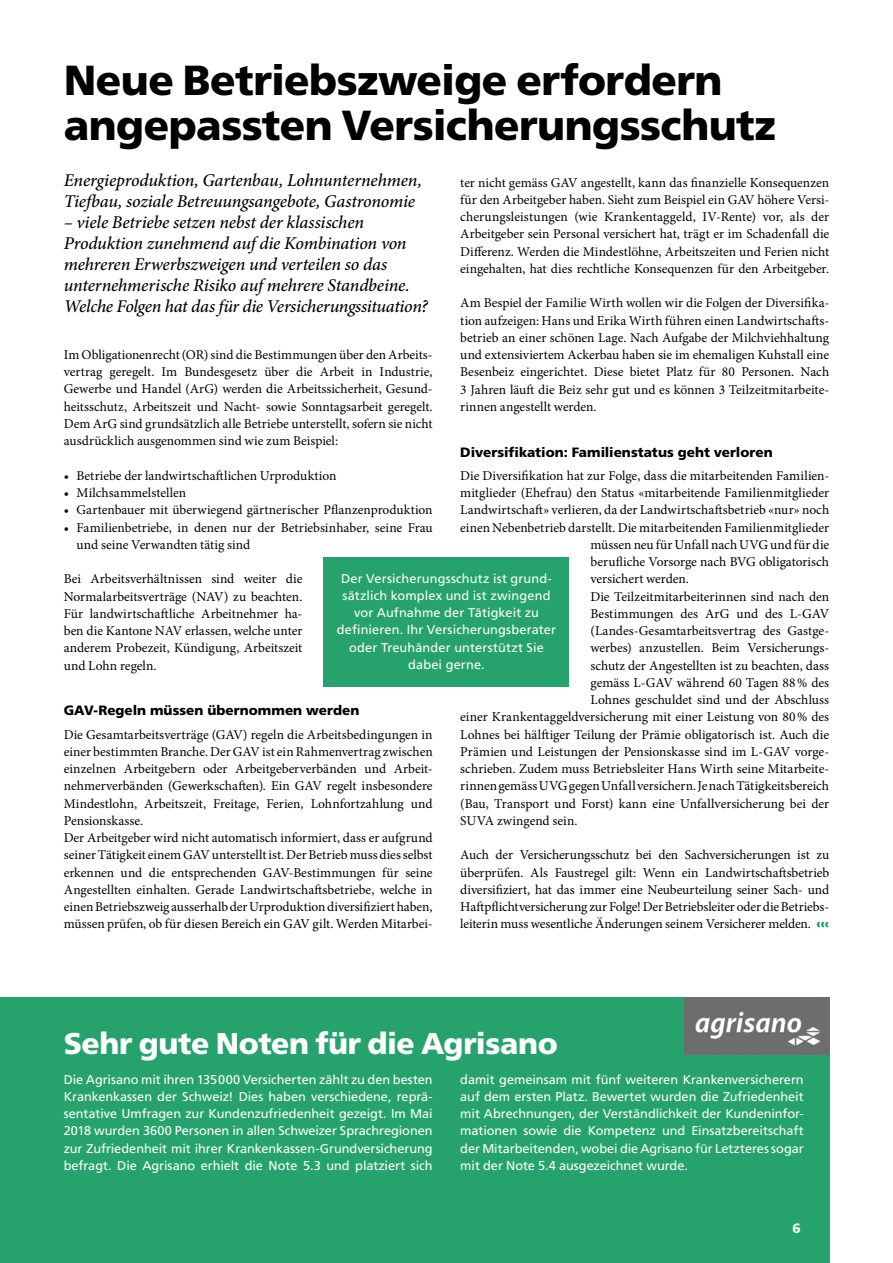
<style>
.page{position:relative;width:893px;height:1263px;background:#fff}
.page>*{position:absolute;margin:0;border:0;box-sizing:border-box;transform-origin:0 0}
.t1{font:900 42px/45px "Frutiger LT Std";letter-spacing:-.015em;color:#000}
.t2{font:900 30px "Frutiger LT Std";letter-spacing:-.015em;color:#fff}
.t3{font:italic 500 18px/21px "Minion Pro";letter-spacing:-.01em;color:#000}
.t4{font:13.5px/17.2px "Minion Pro";letter-spacing:-.005em;color:#000;text-align:justify}
.t5{font:900 13.5px "Frutiger LT Std";color:#000}
.t6{font:900 13.5px "Frutiger LT Std";color:#fff}
.t7{font:12.75px/17.2px "Frutiger LT Std";letter-spacing:.005em;color:#fff;text-align:justify}
.s1{font-family:"Frutiger LT Std";font-weight:900;font-size:12.75px;color:#009352}
</style>
<div class="page">
<div style="left:0;top:997px;width:829px;height:266px;background:#26a36c"></div>
<div style="left:324px;top:557px;width:245px;height:130px;background:#26a36c"></div>
<img style="left:684px;top:997px;width:145px;height:57px">
<h1 class="t1" style="left:64px;top:58px;width:714px">Neue Betriebszweige erfordern angepassten Versicherungsschutz</h1>
<h3 class="t3" style="left:64px;top:170px;width:360px">Energieproduktion, Gartenbau, Lohnunternehmen,<br>Tiefbau, soziale Betreuungsangebote, Gastronomie</h3>
<p class="t3" style="left:64px;top:212px;width:366px">– viele Betriebe setzen nebst der klassischen Produktion zunehmend auf die Kombination von mehreren Erwerbszweigen und verteilen so das unternehmerische Risiko auf mehrere Standbeine.<br>Welche Folgen hat das für die Versicherungssituation?</p>
<p class="t4" style="left:460px;top:174px;width:370px">ter nicht gemäss GAV angestellt, kann das finanzielle Konsequenzen für den Arbeitgeber haben. Sieht zum Beispiel ein GAV höhere Versi&shy;cherungsleistungen (wie Krankentaggeld, IV-Rente) vor, als der Arbeitgeber sein Personal versichert hat, trägt er im Schadenfall die Differenz. Werden die Mindestlöhne, Arbeitszeiten und Ferien nicht eingehalten, hat dies rechtliche Konsequenzen für den Arbeitgeber.</p>
<p class="t4" style="left:460px;top:294px;width:370px">Am Bespiel der Familie Wirth wollen wir die Folgen der Diversifika&shy;tion aufzeigen: Hans und Erika Wirth führen einen Landwirtschafts&shy;betrieb an einer schönen Lage. Nach Aufgabe der Milchviehhaltung und extensiviertem Ackerbau haben sie im ehemaligen Kuhstall eine Besenbeiz eingerichtet. Diese bietet Platz für 80 Personen. Nach 3 Jahren läuft die Beiz sehr gut und es können 3 Teilzeitmitarbeite&shy;rinnen angestellt werden.</p>
<p class="t5" style="left:460px;top:444px;width:314px">Diversifikation: Familienstatus geht verloren</p>
<p class="t4" style="left:460px;top:467px;width:370px">Die Diversifikation hat zur Folge, dass die mitarbeitenden Familien-</p>
<p class="t4" style="left:460px;top:484px;width:370px">mitglieder (Ehefrau) den Status «mitarbeitende Familienmitglieder</p>
<p class="t4" style="left:460px;top:501px;width:370px">Landwirtschaft» verlieren, da der Landwirtschaftsbetrieb «nur» noch</p>
<p class="t4" style="left:460px;top:519px;width:370px">einen Nebenbetrieb darstellt. Die mitarbeitenden Familienmitglieder</p>
<p class="t4" style="left:590px;top:536px;width:240px">müssen neu für Unfall nach UVG und für die</p>
<p class="t4" style="left:590px;top:553px;width:240px">berufliche Vorsorge nach BVG obligatorisch</p>
<p class="t4" style="left:590px;top:570px;width:100px">versichert werden.</p>
<p class="t4" style="left:590px;top:588px;width:240px">Die Teilzeitmitarbeiterinnen sind nach den</p>
<p class="t4" style="left:590px;top:605px;width:240px">Bestimmungen des ArG und des L-GAV</p>
<p class="t4" style="left:590px;top:622px;width:240px">(Landes-Gesamtarbeitsvertrag des Gastge-</p>
<p class="t4" style="left:590px;top:639px;width:240px">werbes) anzustellen. Beim Versicherungs-</p>
<p class="t4" style="left:590px;top:657px;width:240px">schutz der Angestellten ist zu beachten, dass</p>
<p class="t4" style="left:590px;top:674px;width:240px">gemäss L-GAV während 60 Tagen 88% des</p>
<p class="t4" style="left:590px;top:691px;width:240px">Lohnes geschuldet sind und der Abschluss</p>
<p class="t4" style="left:460px;top:708px;width:370px">einer Krankentaggeldversicherung mit einer Leistung von 80% des</p>
<p class="t4" style="left:460px;top:726px;width:370px">Lohnes bei hälftiger Teilung der Prämie obligatorisch ist. Auch die</p>
<p class="t4" style="left:460px;top:743px;width:370px">Prämien und Leistungen der Pensionskasse sind im L-GAV vorge-</p>
<p class="t4" style="left:460px;top:760px;width:370px">schrieben. Zudem muss Betriebsleiter Hans Wirth seine Mitarbeite-</p>
<p class="t4" style="left:460px;top:777px;width:370px">rinnen gemäss UVG gegen Unfall versichern. Je nach Tätigkeitsbereich</p>
<p class="t4" style="left:460px;top:795px;width:370px">(Bau, Transport und Forst) kann eine Unfallversicherung bei der</p>
<p class="t4" style="left:460px;top:812px;width:119px">SUVA zwingend sein.</p>
<p class="t4" style="left:460px;top:846px;width:370px">Auch der Versicherungsschutz bei den Sachversicherungen ist zu überprüfen. Als Faustregel gilt: Wenn ein Landwirtschaftsbetrieb diversifiziert, hat das immer eine Neubeurteilung seiner Sach- und Haftpflichtversicherung zur Folge! Der Betriebsleiter oder die Betriebs&shy;leiterin muss wesentliche Änderungen seinem Versicherer melden. <span class="s1">‹‹‹</span></p>
<p class="t4" style="left:64px;top:346px;width:370px">Im Obligationenrecht (OR) sind die Bestimmungen über den Arbeits&shy;vertrag geregelt. Im Bundesgesetz über die Arbeit in Industrie, Gewerbe und Handel (ArG) werden die Arbeitssicherheit, Gesund&shy;heitsschutz, Arbeitszeit und Nacht- sowie Sonntagsarbeit geregelt.<br>Dem ArG sind grundsätzlich alle Betriebe unterstellt, sofern sie nicht ausdrücklich ausgenommen sind wie zum Beispiel:</p>
<p class="t4" style="left:64px;top:467px;width:274px">• Betriebe der landwirtschaftlichen Urproduktion</p>
<p class="t4" style="left:64px;top:484px;width:124px">• Milchsammelstellen</p>
<p class="t4" style="left:64px;top:501px;width:370px">• Gartenbauer mit überwiegend gärtnerischer Pflanzenproduktion</p>
<p class="t4" style="left:77px;top:519px;width:358px;text-indent:-13px">• Familienbetriebe, in denen nur der Betriebsinhaber, seine Frau und seine Verwandten tätig sind</p>
<p class="t4" style="left:64px;top:570px;width:240px">Bei Arbeitsverhältnissen sind weiter die Normalarbeitsverträge (NAV) zu beachten.<br>Für landwirtschaftliche Arbeitnehmer ha&shy;ben die Kantone NAV erlassen, welche unter anderem Probezeit, Kündigung, Arbeitszeit und Lohn regeln.</p>
<p class="t5" style="left:64px;top:702px;width:297px">GAV-Regeln müssen übernommen werden</p>
<p class="t4" style="left:64px;top:726px;width:370px;text-align:left">Die Gesamtarbeitsverträge (GAV) regeln die Arbeitsbedingungen in einer bestimmten Branche. Der GAV ist ein Rahmenvertrag zwischen einzelnen Arbeitgebern oder Arbeitgeberverbänden und Arbeit&shy;nehmerverbänden (Gewerkschaften). Ein GAV regelt insbesondere Mindestlohn, Arbeitszeit, Freitage, Ferien, Lohnfortzahlung und Pensionskasse.<br>Der Arbeitgeber wird nicht automatisch informiert, dass er aufgrund seiner Tätigkeit einem GAV unterstellt ist. Der Betrieb muss dies selbst erkennen und die entsprechenden GAV-Bestimmungen für seine Angestellten einhalten. Gerade Landwirtschaftsbetriebe, welche in einen Betriebszweig ausserhalb der Urproduktion diversifiziert haben, müssen prüfen, ob für diesen Bereich ein GAV gilt. Werden Mitarbei-</p>
<p class="t7" style="left:337px;top:570px;width:221px;text-align:center">Der Versicherungsschutz ist grund&shy;sätzlich komplex und ist zwingend vor Aufnahme der Tätigkeit zu definieren. Ihr Versicherungsberater oder Treuhänder unterstützt Sie dabei gerne.</p>
<h2 class="t2" style="left:64px;top:1025px;width:495px">Sehr gute Noten für die Agrisano</h2>
<p class="t7" style="left:64px;top:1070px;width:370px">Die Agrisano mit ihren 135000 Versicherten zählt zu den besten Krankenkassen der Schweiz! Dies haben verschiedene, reprä&shy;sentative Umfragen zur Kundenzufriedenheit gezeigt. Im Mai 2018 wurden 3600 Personen in allen Schweizer Sprachregionen zur Zufriedenheit mit ihrer Krankenkassen-Grundversicherung befragt. Die Agrisano erhielt die Note 5.3 und platziert sich</p>
<p class="t7" style="left:460px;top:1070px;width:345px">damit gemeinsam mit fünf weiteren Krankenversicherern auf dem ersten Platz. Bewertet wurden die Zufriedenheit mit Abrechnungen, der Verständlichkeit der Kundeninfor&shy;mationen sowie die Kompetenz und Einsatzbereitschaft der Mitarbeitenden, wobei die Agrisano für Letzteres sogar mit der Note 5.4 ausgezeichnet wurde.</p>
<p class="t6" style="left:792px;top:1220px;width:10px">6</p>
</div>
